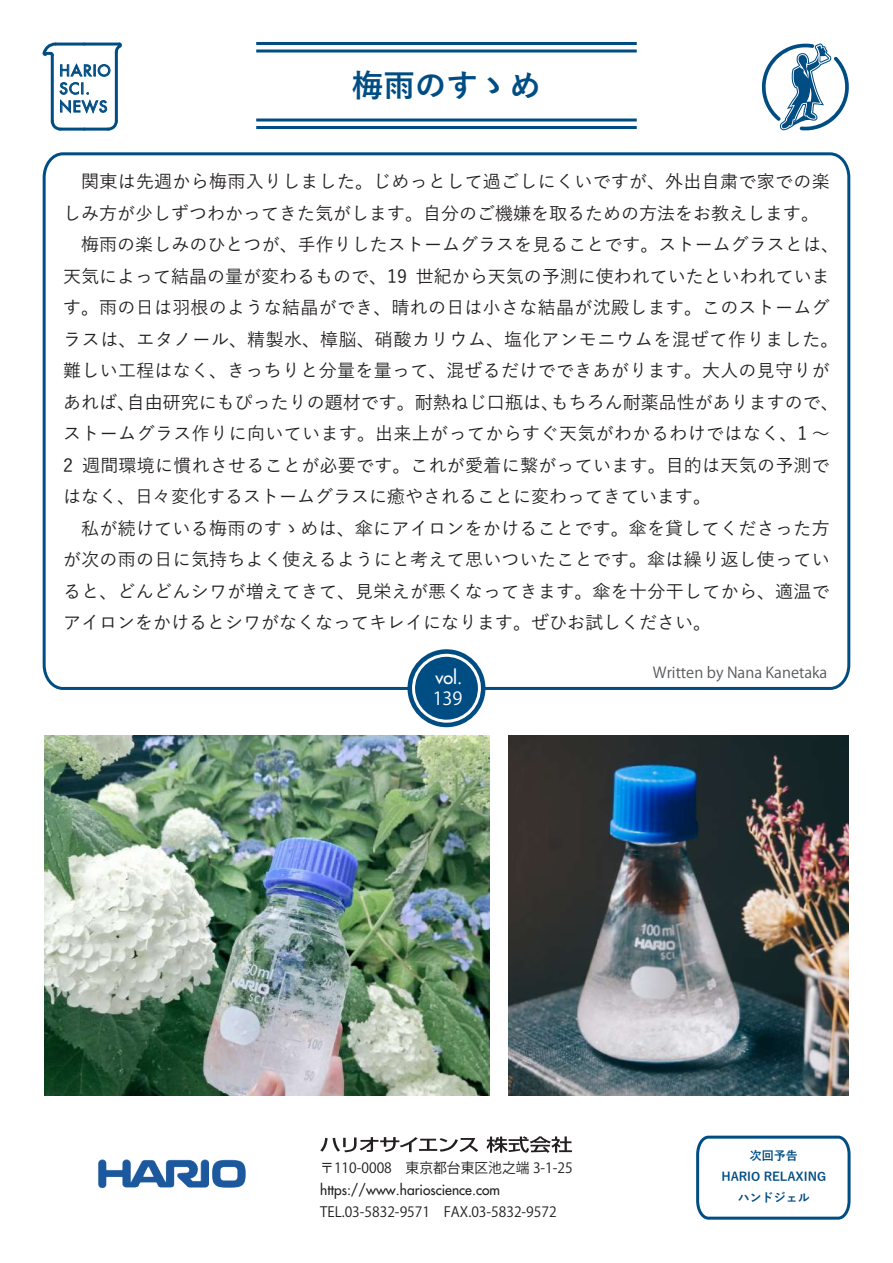
<style>
.page{position:relative;width:893px;height:1263px;background:#fff}
.page>*{position:absolute;margin:0;border:0;box-sizing:border-box;transform-origin:0 0}
.t1{font:700 31.5px "Yu Gothic";color:#004d84}
.t2{font:500 18px/31.5px "Yu Gothic";letter-spacing:.015em;color:#231f20}
.t3{font:18px "Futura";color:#fff}
.t4{font:18px "Koz Go Pro";color:#fff}
.t5{font:15px "Koz Go Pro";color:#57585a}
.t6{font:15px/18px "Futura";letter-spacing:.1em;color:#004d84}
.t7{font:14.1px "Koz Go Pr 6 N";color:#231f20}
.t8{font:14.1px "Futura";color:#231f20}
.t9{font:700 12px/21px "Yu Gothic";color:#004d84;text-align:center}
</style>
<div class="page">
<svg style="left:320px;top:1137px;width:158px;height:15px"></svg>
<svg style="left:486px;top:1136px;width:86px;height:17px"></svg>
<svg style="left:42px;top:152px;width:809px;height:539px"></svg>
<svg style="left:407px;top:649px;width:78px;height:78px"></svg>
<svg style="left:413px;top:651px;width:70px;height:74px"></svg>
<img style="left:98px;top:1159px;width:148px;height:29px">
<svg style="left:42px;top:42px;width:80px;height:89px"></svg>
<hr style="left:256px;top:50px;width:381px;height:2px;background:#004d84">
<hr style="left:256px;top:42px;width:381px;height:3px;background:#004d84">
<hr style="left:256px;top:126px;width:381px;height:3px;background:#004d84">
<svg style="left:256px;top:118px;width:381px;height:4px"></svg>
<svg style="left:696px;top:1135px;width:155px;height:85px"></svg>
<svg style="left:762px;top:43px;width:87px;height:88px"></svg>
<img style="left:508px;top:736px;width:341px;height:359px">
<img style="left:44px;top:736px;width:445px;height:359px">
<p class="t6" style="left:60px;top:62px;width:52px">HARIO<br>SCI.<br>NEWS</p>
<h1 class="t1" style="left:352px;top:68px;width:190px">梅雨のすゝめ</h1>
<p class="t2" style="left:63px;top:164px;width:777px">　関東は先週から梅雨入りしました。じめっとして過ごしにくいですが、外出自粛で家での楽しみ方が少しずつわかってきた気がします。自分のご機嫌を取るための方法をお教えします。　梅雨の楽しみのひとつが、手作りしたストームグラスを見ることです。ストームグラスとは、天気によって結晶の量が変わるもので、19 世紀から天気の予測に使われていたといわれています。雨の日は羽根のような結晶ができ、晴れの日は小さな結晶が沈殿します。このストームグラスは、エタノール、精製水、樟脳、硝酸カリウム、塩化アンモニウムを混ぜて作りました。難しい工程はなく、きっちりと分量を量って、混ぜるだけでできあがります。大人の見守りがあれば、自由研究にもぴったりの題材です。耐熱ねじ口瓶は、もちろん耐薬品性がありますので、ストームグラス作りに向いています。出来上がってからすぐ天気がわかるわけではなく、1 ～2 週間環境に慣れさせることが必要です。これが愛着に繋がっています。目的は天気の予測ではなく、日々変化するストームグラスに癒やされることに変わってきています。<br>　私が続けている梅雨のすゝめは、傘にアイロンをかけることです。傘を貸してくださった方が次の雨の日に気持ちよく使えるようにと考えて思いついたことです。傘は繰り返し使っていると、どんどんシワが増えてきて、見栄えが悪くなってきます。傘を十分干してから、適温でアイロンをかけるとシワがなくなってキレイになります。ぜひお試しください。</p>
<p class="t3" style="left:435px;top:666px;width:28px">vol.</p>
<p class="t4" style="left:433px;top:687px;width:31px">139</p>
<p class="t5" style="left:653px;top:663px;width:176px">Written by Nana Kanetaka</p>
<p class="t7" style="left:320px;top:1160px;width:254px">〒110-0008　東京都台東区池之端 3-1-25</p>
<p class="t8" style="left:320px;top:1181px;width:181px">https://www.harioscience.com</p>
<p class="t7" style="left:320px;top:1204px;width:238px">TEL.03-5832-9571　FAX.03-5832-9572</p>
<p class="t9" style="left:721px;top:1145px;width:106px">次回予告<br>HARIO RELAXINGハンドジェル</p>
</div>
